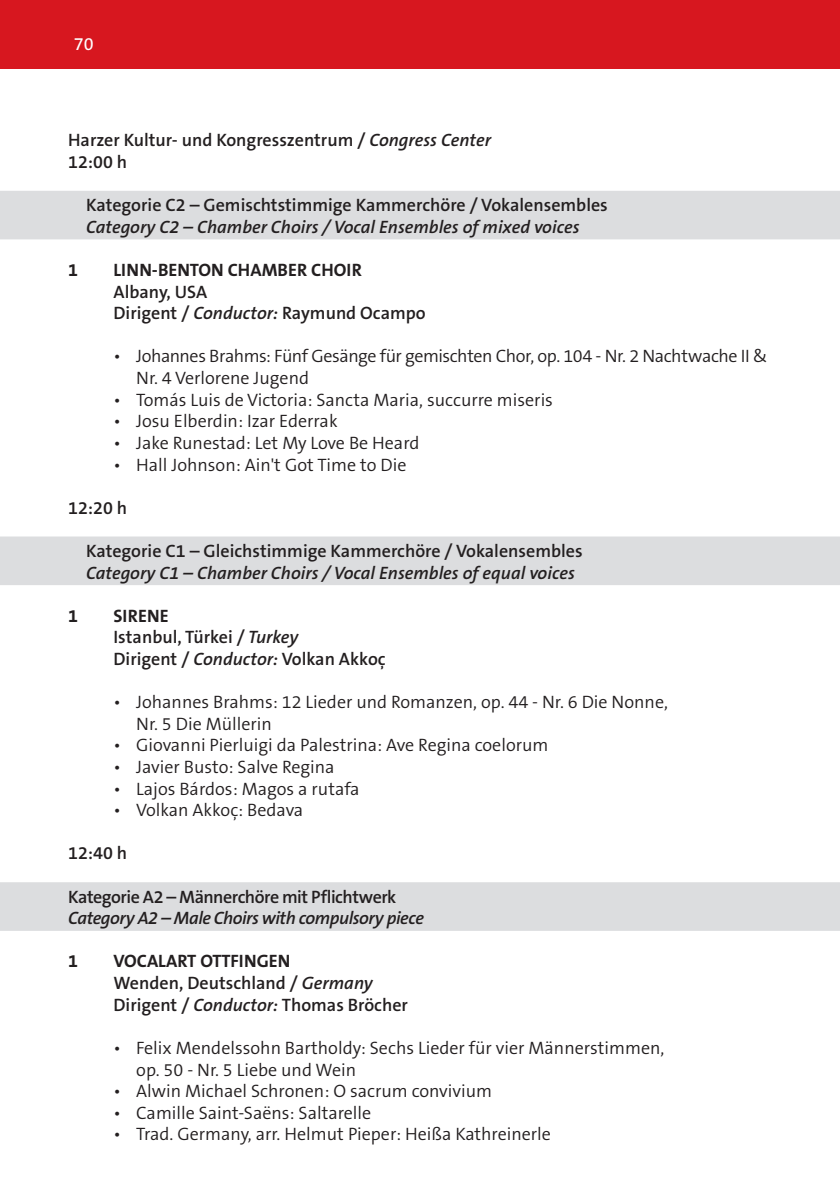
<style>
.page{position:relative;width:840px;height:1191px;background:#fff}
.page>*{position:absolute;margin:0;border:0;box-sizing:border-box;transform-origin:0 0}
.t1{font:300 18px/21.6px "The Sans B4";color:#231f20}
.t2{font:600 18px/21.6px "The Sans B6";color:#231f20}
.t3{font:italic 600 18px "The Sans B6";color:#231f20}
.t4{font:300 18px/21.6px "The Sans B4";letter-spacing:-.02em;color:#231f20}
.t5{font:700 18px "The Sans B7";color:#231f20}
.t6{font:italic 600 18px "The Sans B6";letter-spacing:-.025em;color:#231f20}
.t7{font:600 18px "The Sans B6";letter-spacing:-.025em;color:#231f20}
.t8{font:18px "The Sans B5 Plain";color:#fff}
.s1{font-style:italic}
</style>
<div class="page">
<div style="left:0;top:0;width:839px;height:68px;background:#d7171f"></div>
<div style="left:0;top:191px;width:839px;height:27px;background:#dcdddf"></div>
<div style="left:0;top:212px;width:839px;height:27px;background:#dcdddf"></div>
<div style="left:0;top:536px;width:839px;height:27px;background:#dcdddf"></div>
<div style="left:0;top:558px;width:839px;height:27px;background:#dcdddf"></div>
<div style="left:0;top:882px;width:839px;height:27px;background:#dcdddf"></div>
<div style="left:0;top:904px;width:839px;height:27px;background:#dcdddf"></div>
<p class="t8" style="left:74px;top:34px;width:21px">70</p>
<p class="t2" style="left:68px;top:130px;width:424px">Harzer Kultur- und Kongresszentrum / <span class="s1">Congress Center<br></span>12:00 h</p>
<p class="t2" style="left:86px;top:195px;width:523px">Kategorie C2 – Gemischtstimmige Kammerchöre / Vokalensembles</p>
<p class="t3" style="left:86px;top:217px;width:494px">Category C2 – Chamber Choirs / Vocal Ensembles of mixed voices</p>
<p class="t5" style="left:68px;top:260px;width:11px">1</p>
<p class="t5" style="left:113px;top:260px;width:250px">LINN-BENTON CHAMBER CHOIR</p>
<p class="t2" style="left:113px;top:281px;width:313px">Albany, USA<br>Dirigent / <span class="s1">Conductor:</span> Raymund Ocampo</p>
<p class="t4" style="left:136px;top:346px;width:632px;text-indent:-23px">• Johannes Brahms: Fünf Gesänge für gemischten Chor, op. 104 - Nr. 2 Nachtwache II &amp;<br>Nr. 4 Verlorene Jugend</p>
<p class="t1" style="left:113px;top:389px;width:441px">• Tomás Luis de Victoria: Sancta Maria, succurre miseris</p>
<p class="t1" style="left:113px;top:411px;width:225px">• Josu Elberdin: Izar Ederrak</p>
<p class="t1" style="left:113px;top:432px;width:307px">• Jake Runestad: Let My Love Be Heard</p>
<p class="t1" style="left:113px;top:454px;width:294px">• Hall Johnson: Ain't Got Time to Die</p>
<p class="t2" style="left:68px;top:497px;width:61px">12:20 h</p>
<p class="t2" style="left:86px;top:540px;width:498px">Kategorie C1 – Gleichstimmige Kammerchöre / Vokalensembles</p>
<p class="t3" style="left:86px;top:563px;width:490px">Category C1 – Chamber Choirs / Vocal Ensembles of equal voices</p>
<p class="t5" style="left:68px;top:606px;width:11px">1</p>
<p class="t5" style="left:113px;top:606px;width:57px">SIRENE</p>
<p class="t2" style="left:113px;top:627px;width:273px">Istanbul, Türkei / <span class="s1">Turkey<br></span>Dirigent / <span class="s1">Conductor:</span> Volkan Akkoç</p>
<p class="t1" style="left:136px;top:692px;width:533px;text-indent:-23px">• Johannes Brahms: 12 Lieder und Romanzen, op. 44 - Nr. 6 Die Nonne,<br>Nr. 5 Die Müllerin</p>
<p class="t1" style="left:113px;top:735px;width:436px">• Giovanni Pierluigi da Palestrina: Ave Regina coelorum</p>
<p class="t1" style="left:113px;top:756px;width:222px">• Javier Busto: Salve Regina</p>
<p class="t1" style="left:113px;top:778px;width:247px">• Lajos Bárdos: Magos a rutafa</p>
<p class="t1" style="left:113px;top:800px;width:191px">• Volkan Akkoç: Bedava</p>
<p class="t2" style="left:68px;top:843px;width:61px">12:40 h</p>
<p class="t7" style="left:68px;top:887px;width:329px">Kategorie A2 – Männerchöre mit Pflichtwerk</p>
<p class="t6" style="left:68px;top:908px;width:357px">Category A2 – Male Choirs with compulsory piece</p>
<p class="t5" style="left:68px;top:951px;width:11px">1</p>
<p class="t5" style="left:113px;top:951px;width:178px">VOCALART OTTFINGEN</p>
<p class="t2" style="left:113px;top:972px;width:296px">Wenden, Deutschland / <span class="s1">Germany<br></span>Dirigent / <span class="s1">Conductor:</span> Thomas Bröcher</p>
<p class="t1" style="left:136px;top:1037px;width:529px;text-indent:-23px">• Felix Mendelssohn Bartholdy: Sechs Lieder für vier Männerstimmen, op. 50 - Nr. 5 Liebe und Wein</p>
<p class="t1" style="left:113px;top:1080px;width:380px">• Alwin Michael Schronen: O sacrum convivium</p>
<p class="t1" style="left:113px;top:1102px;width:259px">• Camille Saint-Saëns: Saltarelle</p>
<p class="t1" style="left:113px;top:1124px;width:439px">• Trad. Germany, arr. Helmut Pieper: Heißa Kathreinerle</p>
</div>
